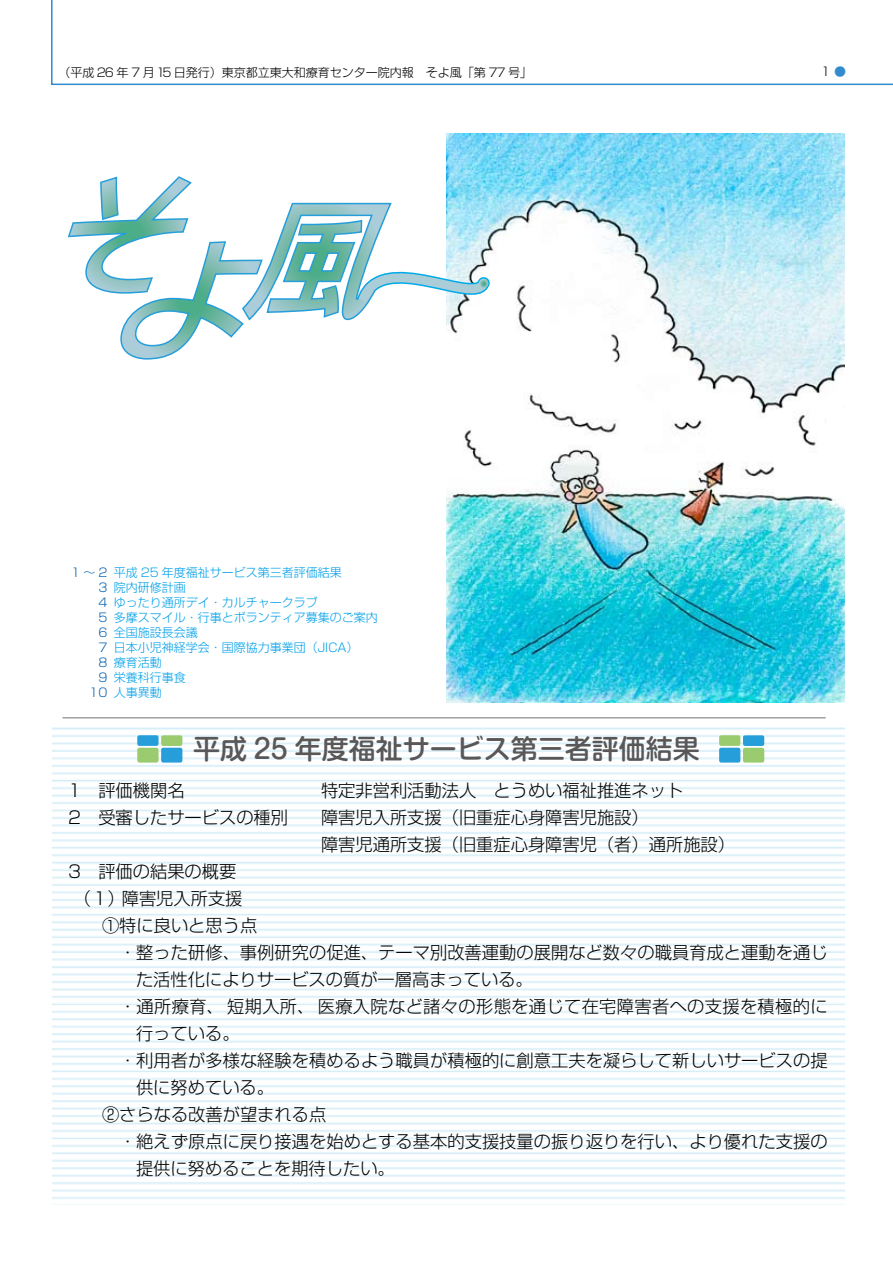
<style>
.page{position:relative;width:893px;height:1263px;background:#fff}
.page>*{position:absolute;margin:0;border:0;box-sizing:border-box;transform-origin:0 0}
.t1{font:500 27px "Shin M Go";color:#595757}
.t2{font:300 17.25px/27px "Shin Go";color:#000}
.t3{font:300 17.25px "Shin Go";letter-spacing:.02em;color:#000}
.t4{font:300 12px/15px "Shin Go";color:#00a0e9}
.t5{font:300 12px "Shin Go";color:#000}
.t6{font:300 12px/15px "Shin Go";color:#005eae;text-align:right}
.t7{font:300 12px "Shin Go";color:#318bcc}
</style>
<div class="page">
<svg style="left:51px;top:0;width:842px;height:86px"></svg>
<img style="left:446px;top:134px;width:399px;height:568px">
<svg style="left:67px;top:175px;width:431px;height:185px"></svg>
<hr style="left:62px;top:717px;width:764px;height:1px;background:#727172">
<img style="left:51px;top:727px;width:794px;height:472px">
<div style="left:137px;top:748px;width:22px;height:15px;background:#9acb6f;border-radius:2px"></div>
<div style="left:137px;top:735px;width:22px;height:11px;background:#269eda;border-radius:2px"></div>
<div style="left:161px;top:748px;width:21px;height:15px;background:#269eda;border-radius:2px"></div>
<div style="left:161px;top:735px;width:21px;height:11px;background:#9acb6f;border-radius:2px"></div>
<div style="left:719px;top:748px;width:21px;height:15px;background:#269eda;border-radius:2px"></div>
<div style="left:719px;top:735px;width:21px;height:11px;background:#9acb6f;border-radius:2px"></div>
<div style="left:743px;top:748px;width:21px;height:15px;background:#9acb6f;border-radius:2px"></div>
<div style="left:743px;top:735px;width:21px;height:11px;background:#269eda;border-radius:2px"></div>
<p class="t5" style="left:58px;top:65px;width:475px">（平成 26 年 7 月15 日発行）東京都立東大和療育センター院内報　そよ風「第 77 号」</p>
<p class="t7" style="left:834px;top:64px;width:14px">●</p>
<p class="t4" style="left:114px;top:564px;width:265px">平成 25 年度福祉サービス第三者評価結果<br>院内研修計画<br>ゆったり通所デイ・カルチャークラブ<br>多摩スマイル・行事とボランティア募集のご案内全国施設長会議<br>日本小児神経学会・国際協力事業団（JICA）<br>療育活動<br>栄養科行事食<br>人事異動</p>
<p class="t6" style="left:71px;top:564px;width:38px">1〜2<br>3<br>4<br>5<br>6<br>7<br>8<br>9<br>10</p>
<h1 class="t1" style="left:193px;top:730px;width:508px">平成 25 年度福祉サービス第三者評価結果</h1>
<p class="t2" style="left:68px;top:776px;width:118px">1　評価機関名</p>
<p class="t2" style="left:321px;top:776px;width:364px">特定非営利活動法人　とうめい福祉推進ネット</p>
<p class="t2" style="left:68px;top:803px;width:222px">2　受審したサービスの種別</p>
<p class="t2" style="left:321px;top:803px;width:415px">障害児入所支援（旧重症心身障害児施設）<br>障害児通所支援（旧重症心身障害児（者）通所施設）</p>
<p class="t2" style="left:68px;top:857px;width:170px">3　評価の結果の概要</p>
<p class="t2" style="left:74px;top:884px;width:170px">（１）障害児入所支援</p>
<p class="t2" style="left:102px;top:911px;width:157px">①特に良いと思う点</p>
<p class="t2" style="left:119px;top:938px;width:710px">・整った研修、事例研究の促進、テーマ別改善運動の展開など数々の職員育成と運動を通じ</p>
<p class="t2" style="left:136px;top:965px;width:398px">た活性化によりサービスの質が一層高まっている。</p>
<p class="t3" style="left:119px;top:995px;width:710px">・通所療育、短期入所、医療入院など諸々の形態を通じて在宅障害者への支援を積極的に</p>
<p class="t2" style="left:136px;top:1019px;width:105px">行っている。</p>
<p class="t2" style="left:119px;top:1046px;width:710px">・利用者が多様な経験を積めるよう職員が積極的に創意工夫を凝らして新しいサービスの提</p>
<p class="t2" style="left:136px;top:1073px;width:140px">供に努めている。</p>
<p class="t2" style="left:102px;top:1100px;width:226px">②さらなる改善が望まれる点</p>
<p class="t2" style="left:119px;top:1127px;width:710px">・絶えず原点に戻り接遇を始めとする基本的支援技量の振り返りを行い、より優れた支援の</p>
<p class="t2" style="left:136px;top:1154px;width:260px">提供に努めることを期待したい。</p>
</div>
